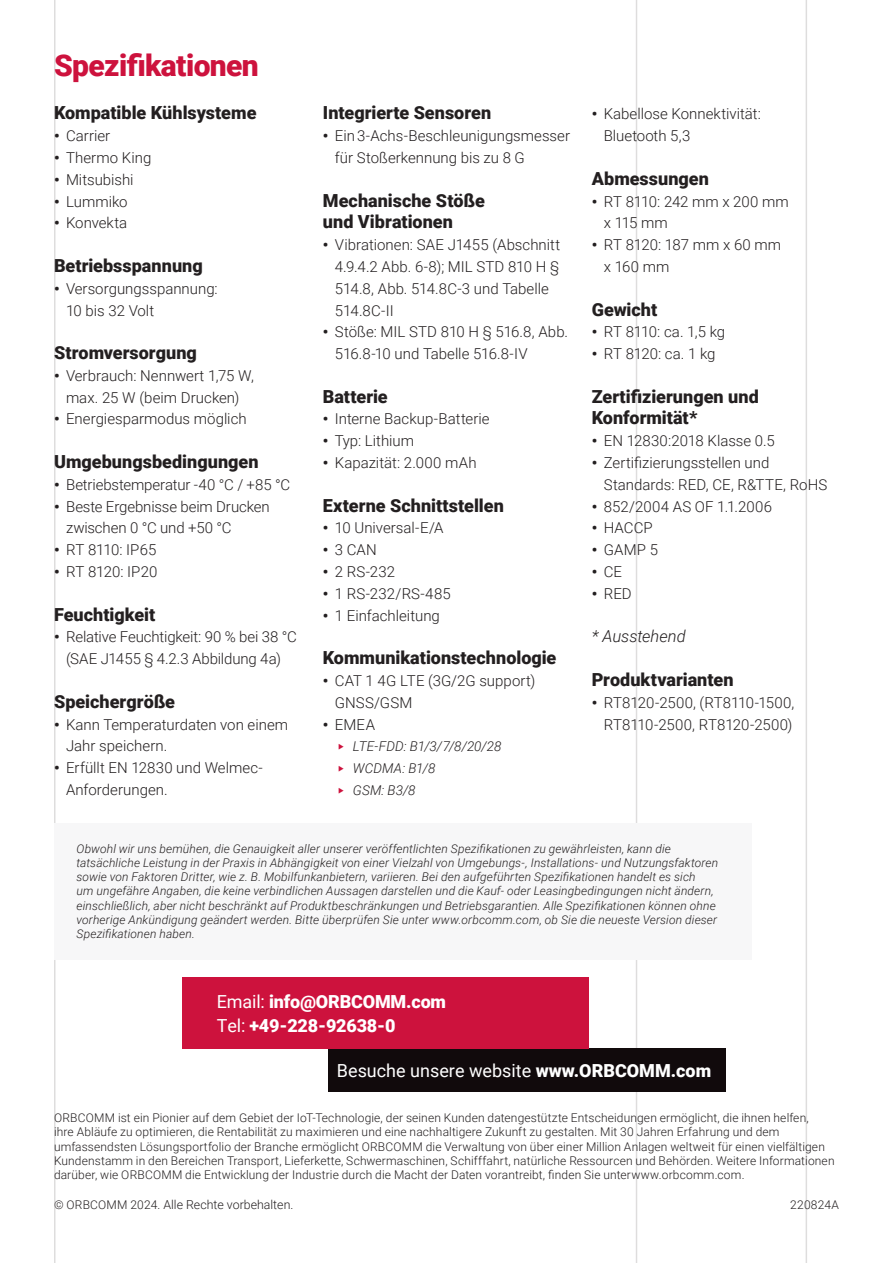
<style>
.page{position:relative;width:893px;height:1263px;background:#fff}
.page>*{position:absolute;margin:0;border:0;box-sizing:border-box;transform-origin:0 0}
.Specifications_-_Title{font:900 30px "Roboto";letter-spacing:-.02em;color:#cd123d}
.Specifications_-__2_Column__Black_Headin{font:900 18px/21.8px "Roboto";color:#231f20}
.End_-_CTA_-_Red_Box_-_A4{font:900 18px/24px "Roboto";letter-spacing:-.01em;color:#fff}
.End_-_CTA_-_Black_Box_-_A4{font:18px "Roboto";color:#fff}
.Body{font:italic 300 16.5px "Roboto";letter-spacing:-.005em;color:#231f20}
.t1{font:300 15px/21.8px "Roboto";color:#231f20}
.t2{font:italic 300 13.5px "Roboto";letter-spacing:.01em;color:#231f20}
.End_-_Boilerplate{font:300 12.3px "Roboto";color:#231f20}
.End_-_Disclaimer{font:italic 300 12px/14.1px "Roboto";letter-spacing:.01em;color:#231f20}
.End_-_Boilerplate-2{font:300 12px/14.4px "Roboto";letter-spacing:.01em;color:#231f20}
.s1{font-weight:900}
.s2{font-style:normal;color:#cd123d}
.s3{font-weight:400}
.s4{font-size:12px}
</style>
<div class="page">
<hr style="left:54px;top:0;width:2px;height:1263px;background:#231f20">
<hr style="left:636px;top:0;width:1px;height:1263px;background:#231f20">
<hr style="left:806px;top:0;width:1px;height:1263px;background:#231f20">
<div style="left:328px;top:1048px;width:398px;height:44px;background:#110a0c"></div>
<div style="left:182px;top:977px;width:406px;height:71px;background:#cd123d"></div>
<div style="left:54px;top:823px;width:698px;height:137px;background:#f7f7f8"></div>
<p class="Specifications_-_Title" style="left:54px;top:44px;width:206px">Spezifikationen</p>
<p class="Specifications_-__2_Column__Black_Headin" style="left:54px;top:101px;width:204px">Kompatible Kühlsysteme</p>
<p class="t1" style="left:54px;top:124px;width:58px"><span class="s1">•</span> Carrier</p>
<p class="t1" style="left:54px;top:146px;width:99px"><span class="s1">•</span> Thermo King</p>
<p class="t1" style="left:54px;top:168px;width:81px"><span class="s1">•</span> Mitsubishi</p>
<p class="t1" style="left:54px;top:190px;width:75px"><span class="s1">•</span> Lummiko</p>
<p class="t1" style="left:54px;top:212px;width:75px"><span class="s1">•</span> Konvekta</p>
<p class="Specifications_-__2_Column__Black_Headin" style="left:54px;top:254px;width:150px">Betriebsspannung</p>
<p class="t1" style="left:66px;top:277px;width:153px;text-indent:-12px"><span class="s1">•</span> Versorgungsspannung:<br>10 bis 32 Volt</p>
<p class="Specifications_-__2_Column__Black_Headin" style="left:54px;top:341px;width:144px">Stromversorgung</p>
<p class="t1" style="left:54px;top:364px;width:202px;text-align:center"><span class="s1">•</span> Verbrauch: Nennwert 1,75 W, max. 25 W (beim Drucken)</p>
<p class="t1" style="left:54px;top:408px;width:194px"><span class="s1">•</span> Energiesparmodus möglich</p>
<p class="Specifications_-__2_Column__Black_Headin" style="left:54px;top:450px;width:206px">Umgebungsbedingungen</p>
<p class="t1" style="left:54px;top:473px;width:238px"><span class="s1">•</span> Betriebstemperatur -40 °C / +85 °C</p>
<p class="t1" style="left:66px;top:495px;width:205px;text-indent:-12px"><span class="s1">•</span> Beste Ergebnisse beim Drucken zwischen 0 °C und +50 °C</p>
<p class="t1" style="left:54px;top:538px;width:104px"><span class="s1">•</span> RT 8110: IP65</p>
<p class="t1" style="left:54px;top:560px;width:105px"><span class="s1">•</span> RT 8120: IP20</p>
<p class="Specifications_-__2_Column__Black_Headin" style="left:54px;top:603px;width:103px">Feuchtigkeit</p>
<p class="t1" style="left:54px;top:626px;width:245px;text-align:center"><span class="s1">•</span> Relative Feuchtigkeit: 90 % bei 38 °C (SAE J1455 § 4.2.3 Abbildung 4a)</p>
<p class="Specifications_-__2_Column__Black_Headin" style="left:54px;top:690px;width:123px">Speichergröße</p>
<p class="t1" style="left:66px;top:713px;width:224px;text-indent:-12px"><span class="s1">•</span> Kann Temperaturdaten von einem<br>Jahr speichern.</p>
<p class="t1" style="left:66px;top:756px;width:198px;text-indent:-12px"><span class="s1">•</span> Erfüllt EN 12830 und Welmec-<br>Anforderungen.</p>
<p class="Specifications_-__2_Column__Black_Headin" style="left:323px;top:101px;width:170px">Integrierte Sensoren</p>
<p class="t1" style="left:335px;top:124px;width:237px;text-indent:-12px"><span class="s1">•</span> Ein 3-Achs-Beschleunigungsmesser für Stoßerkennung bis zu 8 G</p>
<p class="Specifications_-__2_Column__Black_Headin" style="left:323px;top:189px;width:163px">Mechanische Stöße und Vibrationen</p>
<p class="t1" style="left:335px;top:233px;width:227px;text-indent:-12px"><span class="s1">•</span> Vibrationen: SAE J1455 (Abschnitt<br>4.9.4.2 Abb. 6-8); MIL STD 810 H §<br>514.8, Abb. 514.8C-3 und Tabelle<br>514.8C-II</p>
<p class="t1" style="left:335px;top:320px;width:235px;text-indent:-12px"><span class="s1">•</span> Stöße: MIL STD 810 H § 516.8, Abb.<br>516.8-10 und Tabelle 516.8-IV</p>
<p class="Specifications_-__2_Column__Black_Headin" style="left:323px;top:385px;width:66px">Batterie</p>
<p class="t1" style="left:323px;top:408px;width:168px"><span class="s1">•</span> Interne Backup-Batterie</p>
<p class="t1" style="left:323px;top:429px;width:93px"><span class="s1">•</span> Typ: Lithium</p>
<p class="t1" style="left:323px;top:451px;width:155px"><span class="s1">•</span> Kapazität: 2.000 mAh</p>
<p class="Specifications_-__2_Column__Black_Headin" style="left:323px;top:494px;width:183px">Externe Schnittstellen</p>
<p class="t1" style="left:323px;top:517px;width:122px"><span class="s1">•</span> 10 Universal-E/A</p>
<p class="t1" style="left:323px;top:538px;width:56px"><span class="s1">•</span> 3 CAN</p>
<p class="t1" style="left:323px;top:560px;width:74px"><span class="s1">•</span> 2 RS-232</p>
<p class="t1" style="left:323px;top:582px;width:129px"><span class="s1">•</span> 1 RS-232/RS-485</p>
<p class="t1" style="left:323px;top:604px;width:119px"><span class="s1">•</span> 1 Einfachleitung</p>
<p class="Specifications_-__2_Column__Black_Headin" style="left:323px;top:646px;width:235px">Kommunikationstechnologie</p>
<p class="t1" style="left:335px;top:669px;width:202px;text-indent:-12px"><span class="s1">•</span> CAT 1 4G LTE (3G/2G support)<br>GNSS/GSM</p>
<p class="t1" style="left:323px;top:713px;width:54px"><span class="s1">•</span> EMEA</p>
<p class="t2" style="left:338px;top:737px;width:165px"><span class="s2">‣</span> LTE-FDD: B1/3/7/8/20/28</p>
<p class="t2" style="left:338px;top:759px;width:99px"><span class="s2">‣</span> WCDMA: B1/8</p>
<p class="t2" style="left:338px;top:781px;width:79px"><span class="s2">‣</span> GSM: B3/8</p>
<p class="t1" style="left:604px;top:103px;width:159px;text-indent:-12px"><span class="s1">•</span> Kabellose Konnektivität:<br>Bluetooth 5,3</p>
<p class="Specifications_-__2_Column__Black_Headin" style="left:592px;top:167px;width:119px">Abmessungen</p>
<p class="t1" style="left:604px;top:190px;width:187px;text-indent:-12px"><span class="s1">•</span> RT 8110: 242 mm x 200 mm x 115 mm</p>
<p class="t1" style="left:604px;top:233px;width:179px;text-indent:-12px"><span class="s1">•</span> RT 8120: 187 mm x 60 mm x 160 mm</p>
<p class="Specifications_-__2_Column__Black_Headin" style="left:592px;top:298px;width:67px">Gewicht</p>
<p class="t1" style="left:592px;top:320px;width:135px"><span class="s1">•</span> RT 8110: ca. 1,5 kg</p>
<p class="t1" style="left:592px;top:342px;width:125px"><span class="s1">•</span> RT 8120: ca. 1 kg</p>
<p class="Specifications_-__2_Column__Black_Headin" style="left:592px;top:385px;width:169px">Zertifizierungen und<br>Konformität*</p>
<p class="t1" style="left:592px;top:429px;width:185px"><span class="s1">•</span> EN 12830:2018 Klasse 0.5</p>
<p class="t1" style="left:604px;top:451px;width:225px;text-indent:-12px"><span class="s1">•</span> Zertifizierungsstellen und<br>Standards: RED, CE, R&amp;TTE, RoHS</p>
<p class="t1" style="left:592px;top:495px;width:182px"><span class="s1">•</span> 852/2004 AS OF 1.1.2006</p>
<p class="t1" style="left:592px;top:517px;width:63px"><span class="s1">•</span> HACCP</p>
<p class="t1" style="left:592px;top:538px;width:68px"><span class="s1">•</span> GAMP 5</p>
<p class="t1" style="left:592px;top:560px;width:32px"><span class="s1">•</span> CE</p>
<p class="t1" style="left:592px;top:582px;width:42px"><span class="s1">•</span> RED</p>
<p class="Body" style="left:592px;top:625px;width:95px">* Ausstehend</p>
<p class="Specifications_-__2_Column__Black_Headin" style="left:592px;top:668px;width:143px">Produktvarianten</p>
<p class="t1" style="left:592px;top:691px;width:204px;text-align:right"><span class="s1">•</span> RT8120-2500, (RT8110-1500,<br>RT8110-2500, RT8120-2500)</p>
<p class="End_-_Disclaimer" style="left:76px;top:841px;width:643px">Obwohl wir uns bemühen, die Genauigkeit aller unserer veröffentlichten Spezifikationen zu gewährleisten, kann die tatsächliche Leistung in der Praxis in Abhängigkeit von einer Vielzahl von Umgebungs-, Installations- und Nutzungsfaktoren sowie von Faktoren Dritter, wie z. B. Mobilfunkanbietern, variieren. Bei den aufgeführten Spezifikationen handelt es sich<br>um ungefähre Angaben, die keine verbindlichen Aussagen darstellen und die Kauf- oder Leasingbedingungen nicht ändern, einschließlich, aber nicht beschränkt auf Produktbeschränkungen und Betriebsgarantien. Alle Spezifikationen können ohne vorherige Ankündigung geändert werden. Bitte überprüfen Sie unter www.orbcomm.com, ob Sie die neueste Version dieser Spezifikationen haben.</p>
<p class="End_-_CTA_-_Red_Box_-_A4" style="left:217px;top:988px;width:231px"><span class="s3">Email:</span> info@ORBCOMM.com<br><span class="s3">Tel:</span> +49-228-92638-0</p>
<p class="End_-_CTA_-_Black_Box_-_A4" style="left:337px;top:1058px;width:376px">Besuche unsere website <span class="s1">www.ORBCOMM.com</span></p>
<p class="End_-_Boilerplate-2" style="left:54px;top:1110px;width:782px">ORBCOMM ist ein Pionier auf dem Gebiet der IoT-Technologie, der seinen Kunden datengestützte Entscheidungen ermöglicht, die ihnen helfen,<br>ihre Abläufe zu optimieren, die Rentabilität zu maximieren und eine nachhaltigere Zukunft zu gestalten. Mit 30 Jahren Erfahrung und dem umfassendsten Lösungsportfolio der Branche ermöglicht ORBCOMM die Verwaltung von über einer Million Anlagen weltweit für einen vielfältigen Kundenstamm in den Bereichen Transport, Lieferkette, Schwermaschinen, Schifffahrt, natürliche Ressourcen und Behörden. Weitere Informationen darüber, wie ORBCOMM die Entwicklung der Industrie durch die Macht der Daten vorantreibt, finden Sie unterwww.orbcomm.com.</p>
<p class="End_-_Boilerplate" style="left:54px;top:1196px;width:241px"><span class="s4">© ORBCOMM 2024.</span> Alle Rechte vorbehalten.</p>
<p class="End_-_Boilerplate-2" style="left:790px;top:1197px;width:50px">220824A</p>
</div>
